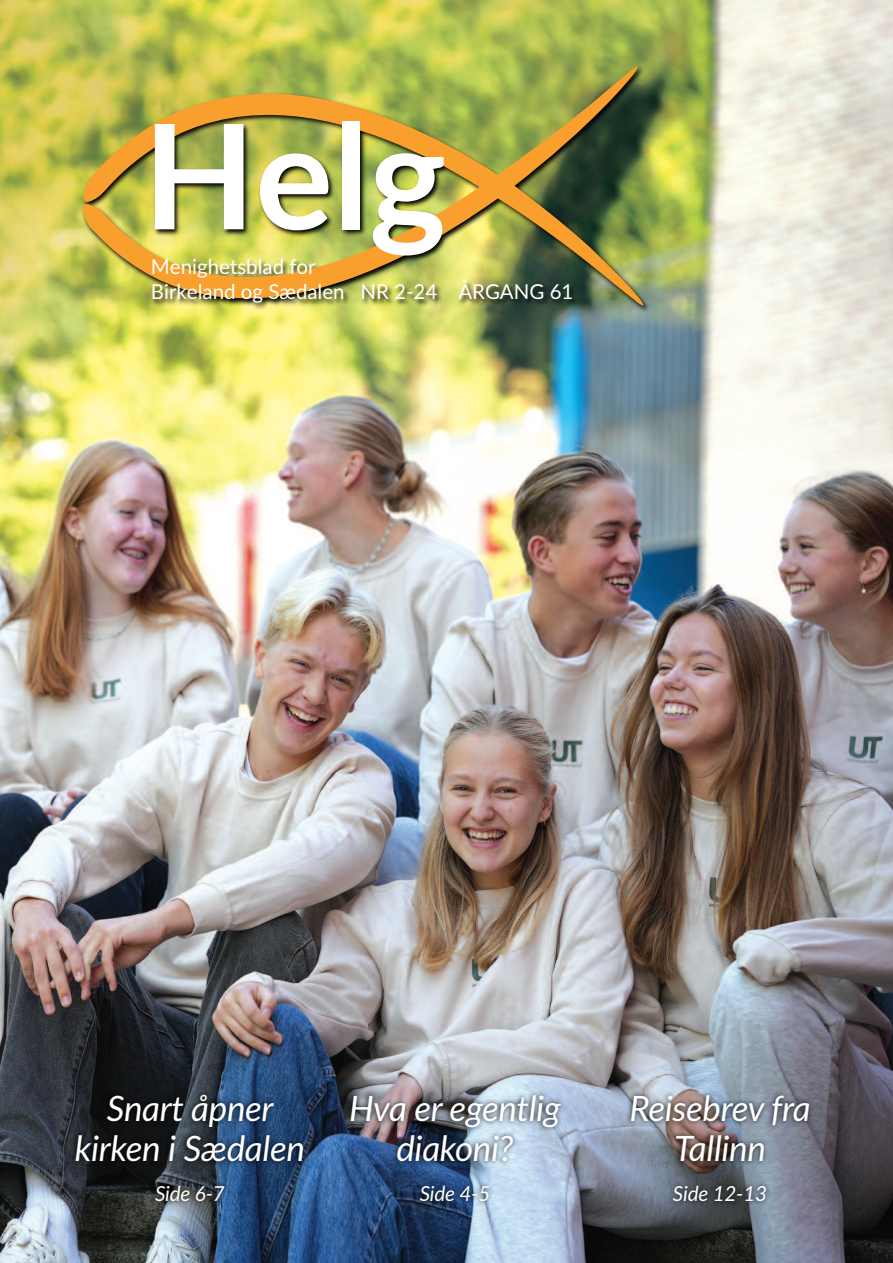
<style>
.page{position:relative;width:893px;height:1263px;background:#fff}
.page>*{position:absolute;margin:0;border:0;box-sizing:border-box;transform-origin:0 0}
.t1{font:700 145.65px "Lato";color:#fff}
.t2{font:italic 34.95px/39.8px "Lato";letter-spacing:-.01em;color:#fff;text-align:center}
.t3{font:italic 20.7px "Lato";letter-spacing:-.01em;color:#fff}
.t4{font:20.4px/24.6px "Lato";color:#fff}
</style>
<div class="page">
<img style="left:0;top:0;width:893px;height:1263px">
<img style="left:47px;top:1079px;width:816px;height:182px">
<img style="left:7px;top:37px;width:656px;height:319px">
<img style="left:83px;top:66px;width:561px;height:240px">
<h1 class="t1" style="left:143px;top:69px;width:305px">Helg</h1>
<p class="t4" style="left:151px;top:254px;width:424px">Menighetsblad for<br>Birkeland og Sædalen NR 2-24 ÅRGANG 61</p>
<p class="t2" style="left:75px;top:1089px;width:232px">Snart åpner kirken i Sædalen</p>
<p class="t3" style="left:155px;top:1181px;width:71px">Side 6-7</p>
<p class="t2" style="left:349px;top:1089px;width:213px">Hva er egentlig diakoni?</p>
<p class="t3" style="left:420px;top:1181px;width:72px">Side 4-5</p>
<p class="t2" style="left:629px;top:1089px;width:183px">Reisebrev fra<br>Tallinn</p>
<p class="t3" style="left:673px;top:1181px;width:96px">Side 12-13</p>
</div>
